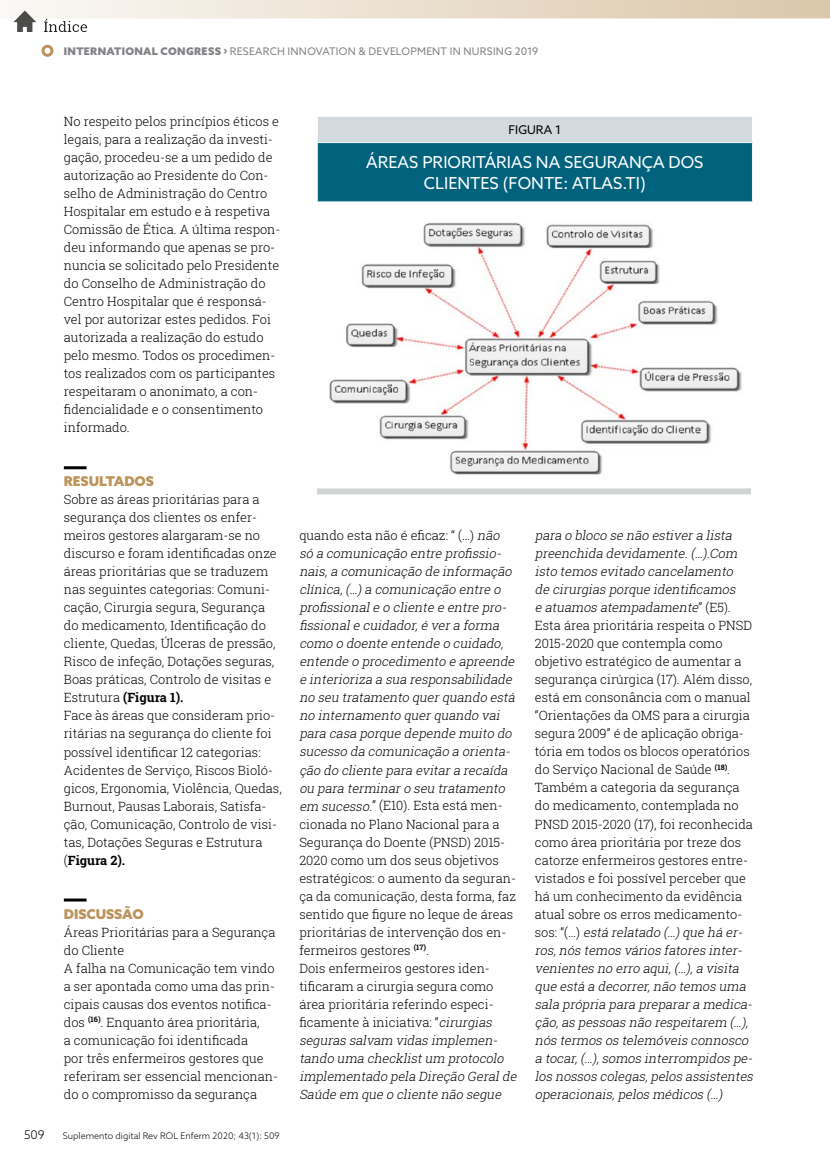
<style>
.page{position:relative;width:830px;height:1170px;background:#fff}
.page>*{position:absolute;margin:0;border:0;box-sizing:border-box;transform-origin:0 0}
.t1{font:16.5px/21px "Azo Sans";color:#fff;text-align:center}
.t2{font:900 13.5px "Azo Sans";color:#bb945c}
.t3{font:300 12.75px/18px "Roboto Slab";color:#000}
.t4{font:italic 300 12.75px/18px "Roboto Slab";color:#000}
.t5{font:12px "Azo Sans";color:#000}
.t6{font:300 12px "Azo Sans";color:#000}
.t7{font:10.5px "Azo Sans";letter-spacing:.025em;color:#808285}
.t8{font:300 9px "Azo Sans";color:#000}
.s1{font-weight:900}
.s2{font-weight:700}
.s3{font-style:normal}
.s4{font-style:italic}
</style>
<div class="page">
<svg style="left:14px;top:0;width:815px;height:18px;background:#e9ddcc"></svg>
<div style="left:41px;top:45px;width:12px;height:12px;border:3px solid #bb945c;border-radius:50%"></div>
<hr style="left:64px;top:466px;width:22px;height:3px;background:#000">
<hr style="left:64px;top:898px;width:22px;height:3px;background:#000">
<div style="left:317px;top:116px;width:435px;height:27px;background:#d3dade"></div>
<div style="left:317px;top:143px;width:435px;height:59px;background:#00627d"></div>
<hr style="left:317px;top:143px;width:1px;height:58px;background:#fff">
<hr style="left:751px;top:143px;width:1px;height:58px;background:#fff">
<hr style="left:317px;top:201px;width:435px;height:1px;background:#fff">
<svg style="left:317px;top:117px;width:1px;height:25px"></svg>
<hr style="left:317px;top:116px;width:435px;height:1px;background:#fff">
<hr style="left:317px;top:142px;width:435px;height:1px;background:#fff">
<img style="left:329px;top:222px;width:414px;height:253px">
<div style="left:317px;top:488px;width:433px;height:6px;background:#d1d3d4"></div>
<img style="left:13px;top:6px;width:76px;height:26px">
<p class="t7" style="left:64px;top:44px;width:475px"><span class="s1">INTERNATIONAL CONGRESS ›</span> RESEARCH INNOVATION &amp; DEVELOPMENT IN NURSING 2019</p>
<p class="t6" style="left:24px;top:1126px;width:22px">509</p>
<p class="t3" style="left:64px;top:112px;width:218px">No respeito pelos princípios éticos e legais, para a realização da investi&shy;gação, procedeu-se a um pedido de autorização ao Presidente do Con&shy;selho de Administração do Centro Hospitalar em estudo e à respetiva Comissão de Ética. A última respon&shy;deu informando que apenas se pro&shy;nuncia se solicitado pelo Presidente do Conselho de Administração do Centro Hospitalar que é responsá&shy;vel por autorizar estes pedidos. Foi autorizada a realização do estudo pelo mesmo. Todos os procedimen&shy;tos realizados com os participantes respeitaram o anonimato, a con&shy;fidencialidade e o consentimento informado.</p>
<p class="t2" style="left:64px;top:472px;width:92px">RESULTADOS</p>
<p class="t3" style="left:64px;top:490px;width:219px">Sobre as áreas prioritárias para a segurança dos clientes os enfer&shy;meiros gestores alargaram-se no discurso e foram identificadas onze áreas prioritárias que se traduzem nas seguintes categorias: Comuni&shy;cação, Cirurgia segura, Segurança do medicamento, Identificação do cliente, Quedas, Úlceras de pressão, Risco de infeção, Dotações seguras, Boas práticas, Controlo de visitas e Estrutura <span class="s2">(Figura 1).<br></span>Face às áreas que consideram prio&shy;ritárias na segurança do cliente foi possível identificar 12 categorias:<br>Acidentes de Serviço, Riscos Bioló&shy;gicos, Ergonomia, Violência, Quedas, Burnout, Pausas Laborais, Satisfa&shy;ção, Comunicação, Controlo de visi&shy;tas, Dotações Seguras e Estrutura (<span class="s2">Figura 2).</span></p>
<p class="t2" style="left:64px;top:904px;width:81px">DISCUSSÃO</p>
<p class="t3" style="left:64px;top:922px;width:215px">Áreas Prioritárias para a Segurança do Cliente<br>A falha na Comunicação tem vindo a ser apontada como uma das prin&shy;cipais causas dos eventos notifica&shy;dos <sup>(16)</sup>. Enquanto área prioritária,<br>a comunicação foi identificada<br>por três enfermeiros gestores que referiram ser essencial mencionan&shy;do o compromisso da segurança</p>
<p class="t8" style="left:63px;top:1129px;width:218px">Suplemento digital Rev ROL Enferm 2020; 43(1): 509</p>
<p class="t5" style="left:508px;top:122px;width:54px">FIGURA 1</p>
<p class="t1" style="left:366px;top:151px;width:338px">ÁREAS PRIORITÁRIAS NA SEGURANÇA DOS<br>CLIENTES (FONTE: ATLAS.TI)</p>
<p class="t4" style="left:299px;top:526px;width:221px"><span class="s3">quando esta não é eficaz: “ (…)</span> não só a comunicação entre profissio&shy;nais,a comunicação de informação clínica,(…)a comunicação entre o profissionale o cliente e entre pro&shy;fissionale cuidador,é vera forma como o doente entende o cuidado, entende o procedimento e apreende e interioriza a sua responsabilidade no seu tratamento querquando está no internamento querquando vai para casa porque depende muito do sucesso da comunicação a orienta&shy;ção do cliente para evitara recaída ou para terminaro seu tratamento em sucesso.<span class="s3">” (E10). Esta está men&shy;cionada no Plano Nacional para a Segurança do Doente (PNSD) 2015- 2020 como um dos seus objetivos estratégicos: o aumento da seguran&shy;ça da comunicação, desta forma, faz sentido que figure no leque de áreas prioritárias de intervenção dos en&shy;fermeiros gestores</span> <sup>(17)</sup><span class="s3">.<br>Dois enfermeiros gestores iden&shy;tificaram a cirurgia segura como área prioritária referindo especi&shy;ficamente à iniciativa: “</span>cirurgias seguras salvam vidas implemen&shy;tando uma checklistum protocolo implementado pela Direção Geralde Saúde em que o cliente não segue</p>
<p class="t3" style="left:534px;top:526px;width:222px"><span class="s4">para o bloco se não estivera lista preenchida devidamente.(…).Com isto temos evitado cancelamento de cirurgias porque identificamos<br>e atuamos atempadamente</span>” ( E 5 ) .<br>Esta área prioritária respeita o PNSD 2015-2020 que contempla como objetivo estratégico de aumentar a segurança cirúrgica (17). Além disso, está em consonância com o manual “Orientações da OMS para a cirurgia segura 2009” é de aplicação obriga&shy;tória em todos os blocos operatórios do Serviço Nacional de Saúde <sup>(18)</sup>.<br>Também a categoria da segurança do medicamento, contemplada no PNSD 2015-2020 (17), foi reconhecida como área prioritária por treze dos catorze enfermeiros gestores entre&shy;vistados e foi possível perceber que há um conhecimento da evidência atual sobre os erros medicamento-<br>s o s : “ ( … ) <span class="s4">está relatado (…)que há er&shy;ros,nós temos vários fatores inter&shy;venientes no erro aqui,(…),a visita que está a decorrer,não temos uma sala própria para preparara medica&shy;ção,as pessoas não respeitarem (…), nós termos os telemóveis connosco a tocar,(…),somos interrompidos pe&shy;los nossos colegas,pelos assistentes operacionais,pelos médicos (…)</span></p>
</div>
